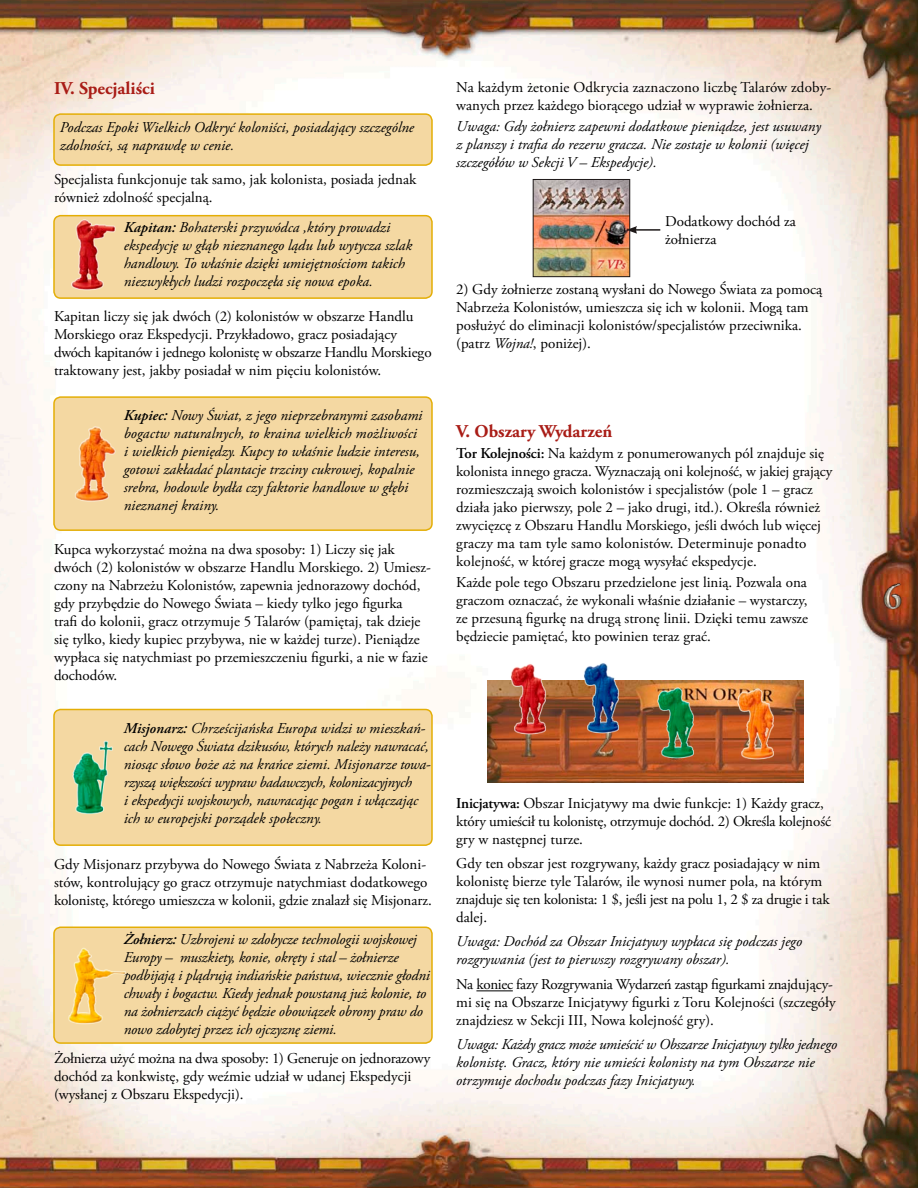
<style>
.page{position:relative;width:918px;height:1188px;background:#fff}
.page>*{position:absolute;margin:0;border:0;box-sizing:border-box;transform-origin:0 0}
.t1{font:700 18px "Adobe Garamond Pro";color:#a91c16}
.t2{font:15px/18px "Adobe Garamond Pro";color:#000}
.t3{font:italic 15px/18px "Adobe Garamond Pro";color:#000}
.s1{font-weight:600}
.s2{font-style:italic}
</style>
<div class="page">
<img style="left:0;top:0;width:918px;height:1188px">
<div style="left:54px;top:927px;width:378px;height:116px;background:#f4d8a2;border-radius:7px"></div>
<div style="left:53px;top:927px;width:380px;height:117px;border:2px solid #e4ae06;border-radius:7px"></div>
<div style="left:54px;top:710px;width:378px;height:135px;background:#f4d8a2;border-radius:7px"></div>
<div style="left:53px;top:709px;width:380px;height:137px;border:2px solid #e4ae06;border-radius:7px"></div>
<div style="left:54px;top:397px;width:378px;height:133px;background:#f4d8a2;border-radius:7px"></div>
<div style="left:53px;top:396px;width:380px;height:135px;border:2px solid #e4ae06;border-radius:7px"></div>
<div style="left:54px;top:216px;width:378px;height:82px;background:#f4d8a2;border-radius:7px"></div>
<div style="left:53px;top:215px;width:380px;height:84px;border:2px solid #e4ae06;border-radius:7px"></div>
<img style="left:865px;top:576px;width:53px;height:44px">
<div style="left:54px;top:114px;width:378px;height:51px;background:#f4d8a2;border-radius:7px"></div>
<div style="left:53px;top:113px;width:380px;height:53px;border:2px solid #e4ae06;border-radius:7px"></div>
<img style="left:69px;top:214px;width:53px;height:77px">
<img style="left:75px;top:426px;width:41px;height:76px">
<img style="left:73px;top:740px;width:40px;height:74px">
<img style="left:68px;top:948px;width:58px;height:77px">
<img style="left:535px;top:181px;width:93px;height:94px">
<div style="left:533px;top:179px;width:97px;height:98px;border:1px solid #1e1919"></div>
<hr style="left:635px;top:229px;width:25px;height:2px;background:#1e1919">
<svg style="left:627px;top:226px;width:10px;height:8px"></svg>
<img style="left:488px;top:681px;width:315px;height:102px">
<img style="left:508px;top:659px;width:44px;height:78px">
<img style="left:581px;top:658px;width:44px;height:78px">
<img style="left:655px;top:683px;width:45px;height:78px">
<img style="left:735px;top:684px;width:45px;height:78px">
<hr style="left:476px;top:990px;width:37px;height:1px;background:#000">
<p class="t1" style="left:54px;top:78px;width:102px">IV. Specjaliści</p>
<p class="t3" style="left:60px;top:119px;width:356px">Podczas Epoki Wielkich Odkryć koloniści, posiadający szczególne zdolności, są naprawdę w cenie.</p>
<p class="t2" style="left:54px;top:171px;width:364px">Specjalista funkcjonuje tak samo, jak kolonista, posiada jednak również zdolność specjalną.</p>
<p class="t3" style="left:124px;top:219px;width:290px"><span class="s1">Kapitan:</span> Bohaterski przywódca ,który prowadzi ekspedycję w głąb nieznanego lądu lub wytycza szlak handlowy. To właśnie dzięki umiejętnościom takich niezwykłych ludzi rozpoczęła się nowa epoka.</p>
<p class="t2" style="left:54px;top:308px;width:379px">Kapitan liczy się jak dwóch (2) kolonistów w obszarze Handlu Morskiego oraz Ekspedycji. Przykładowo, gracz posiadający dwóch kapitanów i jednego kolonistę w obszarze Handlu Morskiego traktowany jest, jakby posiadał w nim pięciu kolonistów.</p>
<p class="t3" style="left:124px;top:407px;width:300px"><span class="s1">Kupiec:</span> Nowy Świat, z jego nieprzebranymi zasobami bogactw naturalnych, to kraina wielkich możliwości i wielkich pieniędzy. Kupcy to właśnie ludzie interesu, gotowi zakładać plantacje trzciny cukrowej, kopalnie srebra, hodowle bydła czy faktorie handlowe w głębi nieznanej krainy.</p>
<p class="t2" style="left:54px;top:541px;width:378px">Kupca wykorzystać można na dwa sposoby: 1) Liczy się jak dwóch (2) kolonistów w obszarze Handlu Morskiego. 2) Umiesz&shy;czony na Nabrzeżu Kolonistów, zapewnia jednorazowy dochód, gdy przybędzie do Nowego Świata – kiedy tylko jego figurka<br>trafi do kolonii, gracz otrzymuje 5 Talarów (pamiętaj, tak dzieje się tylko, kiedy kupiec przybywa, nie w każdej turze). Pieniądze wypłaca się natychmiast po przemieszczeniu figurki, a nie w fazie dochodów.</p>
<p class="t3" style="left:124px;top:720px;width:308px"><span class="s1">Misjonarz:</span> Chrześcijańska Europa widzi w mieszkań&shy;cach Nowego Świata dzikusów, których należy nawracać, niosąc słowo boże aż na krańce ziemi. Misjonarze towa&shy;rzyszą większości wypraw badawczych, kolonizacyjnych<br>i ekspedycji wojskowych, nawracając pogan i włączając ich w europejski porządek społeczny.</p>
<p class="t2" style="left:54px;top:855px;width:379px">Gdy Misjonarz przybywa do Nowego Świata z Nabrzeża Koloni&shy;stów, kontrolujący go gracz otrzymuje natychmiast dodatkowego kolonistę, którego umieszcza w kolonii, gdzie znalazł się Misjonarz.</p>
<p class="t3" style="left:124px;top:931px;width:308px"><span class="s1">Żołnierz:</span> Uzbrojeni w zdobycze technologii wojskowej Europy – muszkiety, konie, okręty i stal – żołnierze podbijają i plądrują indiańskie państwa, wiecznie głodni chwały i bogactw. Kiedy jednak powstaną już kolonie, to na żołnierzach ciążyć będzie obowiązek obrony praw do nowo zdobytej przez ich ojczyznę ziemi.</p>
<p class="t2" style="left:54px;top:1050px;width:378px">Żołnierza użyć można na dwa sposoby: 1) Generuje on jednorazowy dochód za konkwistę, gdy weźmie udział w udanej Ekspedycji (wysłanej z Obszaru Ekspedycji).</p>
<p class="t2" style="left:456px;top:78px;width:377px">Na każdym żetonie Odkrycia zaznaczono liczbę Talarów zdoby&shy;wanych przez każdego biorącego udział w wyprawie żołnierza.</p>
<p class="t3" style="left:456px;top:117px;width:366px">Uwaga: Gdy żołnierz zapewni dodatkowe pieniądze, jest usuwany z planszy i trafia do rezerw gracza. Nie zostaje w kolonii (więcej szczegółów w Sekcji V – Ekspedycje).</p>
<p class="t2" style="left:665px;top:212px;width:132px">Dodatkowy dochód za żołnierza</p>
<p class="t2" style="left:456px;top:281px;width:367px">2) Gdy żołnierze zostaną wysłani do Nowego Świata za pomocą Nabrzeża Kolonistów, umieszcza się ich w kolonii. Mogą tam posłużyć do eliminacji kolonistów/specjalistów przeciwnika. (patrz <span class="s2">Wojna!</span>, poniżej).</p>
<p class="t1" style="left:456px;top:420px;width:158px">V. Obszary Wydarzeń</p>
<p class="t2" style="left:456px;top:444px;width:378px"><span class="s1">Tor Kolejności:</span> Na każdym z ponumerowanych pól znajduje się kolonista innego gracza. Wyznaczają oni kolejność, w jakiej grający rozmieszczają swoich kolonistów i specjalistów (pole 1 – gracz działa jako pierwszy, pole 2 – jako drugi, itd.). Określa również zwycięzcę z Obszaru Handlu Morskiego, jeśli dwóch lub więcej graczy ma tam tyle samo kolonistów. Determinuje ponadto kolejność, w której gracze mogą wysyłać ekspedycje.</p>
<p class="t2" style="left:456px;top:573px;width:353px;text-align:justify">Każde pole tego Obszaru przedzielone jest linią. Pozwala ona graczom oznaczać, że wykonali właśnie działanie – wystarczy, ze przesuną figurkę na drugą stronę linii. Dzięki temu zawsze będziecie pamiętać, kto powinien teraz grać.</p>
<p class="t2" style="left:456px;top:795px;width:376px"><span class="s1">Inicjatywa:</span> Obszar Inicjatywy ma dwie funkcje: 1) Każdy gracz, który umieścił tu kolonistę, otrzymuje dochód. 2) Określa kolejność gry w następnej turze.</p>
<p class="t2" style="left:456px;top:855px;width:375px">Gdy ten obszar jest rozgrywany, każdy gracz posiadający w nim kolonistę bierze tyle Talarów, ile wynosi numer pola, na którym znajduje się ten kolonista: 1 $, jeśli jest na polu 1, 2 $ za drugie i tak dalej.</p>
<p class="t3" style="left:456px;top:933px;width:347px">Uwaga: Dochód za Obszar Inicjatywy wypłaca się podczas jego rozgrywania (jest to pierwszy rozgrywany obszar).</p>
<p class="t2" style="left:456px;top:976px;width:381px">Na koniec fazy Rozgrywania Wydarzeń zastąp figurkami znajdujący&shy;mi się na Obszarze Inicjatywy figurki z Toru Kolejności (szczegóły znajdziesz w Sekcji III, Nowa kolejność gry).</p>
<p class="t3" style="left:456px;top:1036px;width:382px">Uwaga: Każdy gracz może umieścić w Obszarze Inicjatywy tylko jednego kolonistę. Gracz, który nie umieści kolonisty na tym Obszarze nie otrzymuje dochodu podczas fazy Inicjatywy.</p>
</div>
